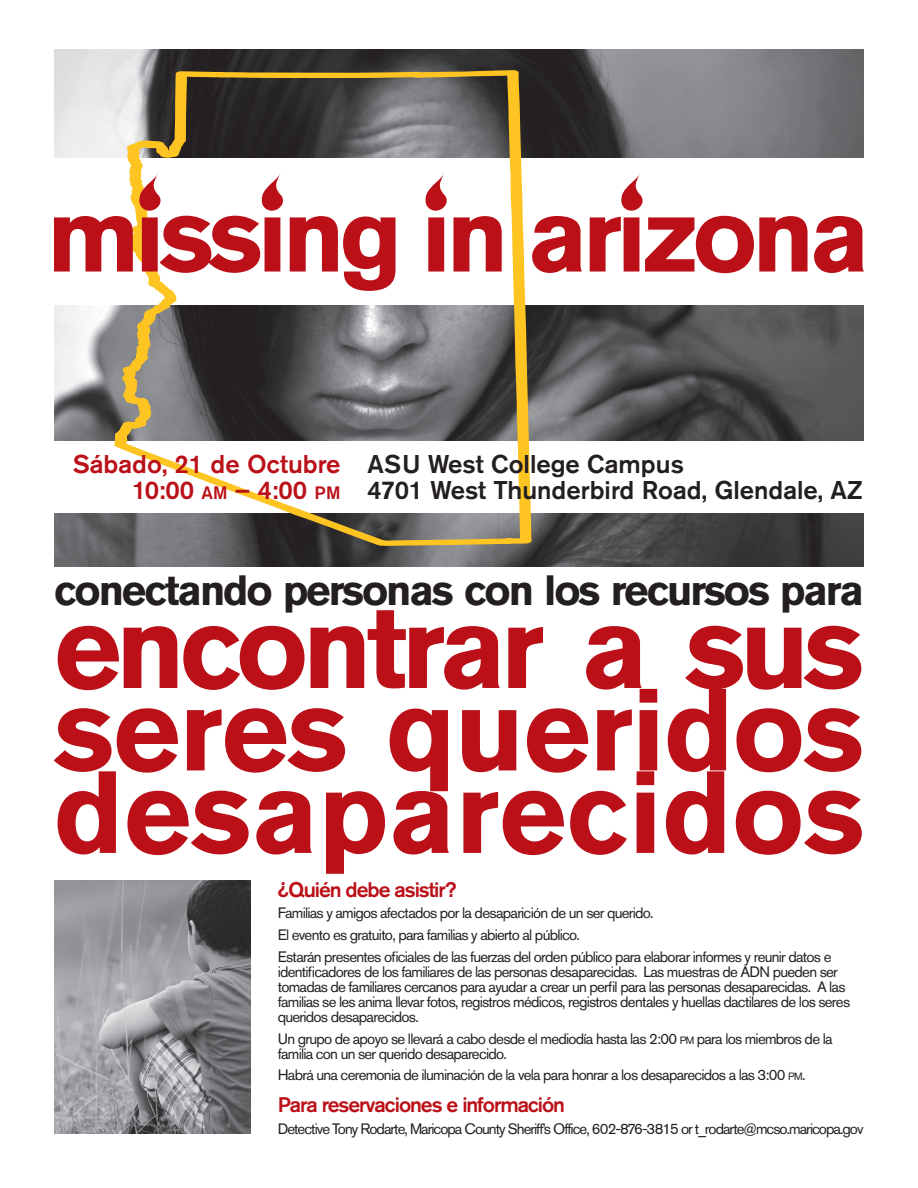
<style>
.page{position:relative;width:918px;height:1188px;background:#fff}
.page>*{position:absolute;margin:0;border:0;box-sizing:border-box;transform-origin:0 0}
.t1{font:700 115.5px/82.5px "Akzidenz Grotesk Pro";letter-spacing:-.01em;color:#bb1018;text-align:justify}
.t2{font:700 42px "Akzidenz Grotesk Pro";letter-spacing:-.05em;color:#231f20}
.t3{font:500 25.5px/25.5px "Akzidenz Grotesk Pro";color:#231f20}
.t4{font:500 25.5px/25.5px "Akzidenz Grotesk Pro";color:#bb1018;text-align:right}
.t5{font:500 21px "Akzidenz Grotesk Pro";letter-spacing:-.05em;color:#bb1018}
.t6{font:15px/15px "Akzidenz Grotesk Pro";letter-spacing:-.05em;color:#231f20}
.s1{font-size:17.85px}
.s2{font-size:10.5px}
.s3{font-style:inherit}
</style>
<div class="page">
<img style="left:54px;top:50px;width:810px;height:516px">
<img style="left:54px;top:881px;width:197px;height:253px">
<div style="left:0;top:158px;width:918px;height:146px;background:#fff"></div>
<div style="left:0;top:441px;width:918px;height:71px;background:#fff"></div>
<svg style="left:111px;top:70px;width:421px;height:476px"></svg>
<svg style="left:54px;top:216px;width:810px;height:75px"></svg>
<svg style="left:260px;top:170px;width:27px;height:41px"></svg>
<svg style="left:424px;top:170px;width:27px;height:41px"></svg>
<svg style="left:621px;top:172px;width:22px;height:39px"></svg>
<svg style="left:137px;top:170px;width:27px;height:41px"></svg>
<h3 class="t4" style="left:73px;top:451px;width:269px">Sábado, 21 de Octubre<br>10:00 <span class="s1">AM</span> – 4:00 <span class="s1">PM</span></h3>
<h3 class="t3" style="left:368px;top:451px;width:496px">ASU West College Campus<br>4701 West Thunderbird Road, Glendale, AZ</h3>
<h2 class="t2" style="left:54px;top:564px;width:811px">conectando personas con los recursos para</h2>
<h1 class="t1" style="left:54px;top:605px;width:812px">encontrar a sus seres queridos desaparecidos</h1>
<h3 class="t5" style="left:278px;top:876px;width:180px">¿Quién debe asistir?</h3>
<p class="t6" style="left:278px;top:902px;width:555px;line-height:21.8px">Familias y amigos afectados por la desaparición de un ser querido.<br>El evento es gratuito, para familias y abierto al público.<br>Estarán presentes oficiales de las fuerzas del orden público para elaborar informes y reunir datos e</p>
<p class="t6" style="left:278px;top:964px;width:574px">identificadores de los familiares de las personas desaparecidas. Las muestras de ADN pueden ser tomadas de familiares cercanos para ayudar a crear un perfil para las personas desaparecidas. A las familias se les anima llevar fotos, registros médicos, registros dentales y huellas dactilares de los seres queridos desaparecidos.</p>
<p class="t6" style="left:278px;top:1031px;width:556px">Un grupo de apoyo se llevará a cabo desde el mediodía hasta las 2:00 <span class="s2">pm</span> para los miembros de la familia con un ser querido desaparecido.</p>
<p class="t6" style="left:278px;top:1068px;width:529px">Habrá una ceremonia de iluminación de la vela para honrar a los desaparecidos a las 3:00 <span class="s2">pm</span><span class="s3">.</span></p>
<h3 class="t5" style="left:278px;top:1091px;width:289px">Para reservaciones e información</h3>
<p class="t6" style="left:278px;top:1121px;width:587px">Detective Tony Rodarte, Maricopa County Sheriff’s Office, 602-876-3815 or t_rodarte@mcso.maricopa.gov</p>
</div>
